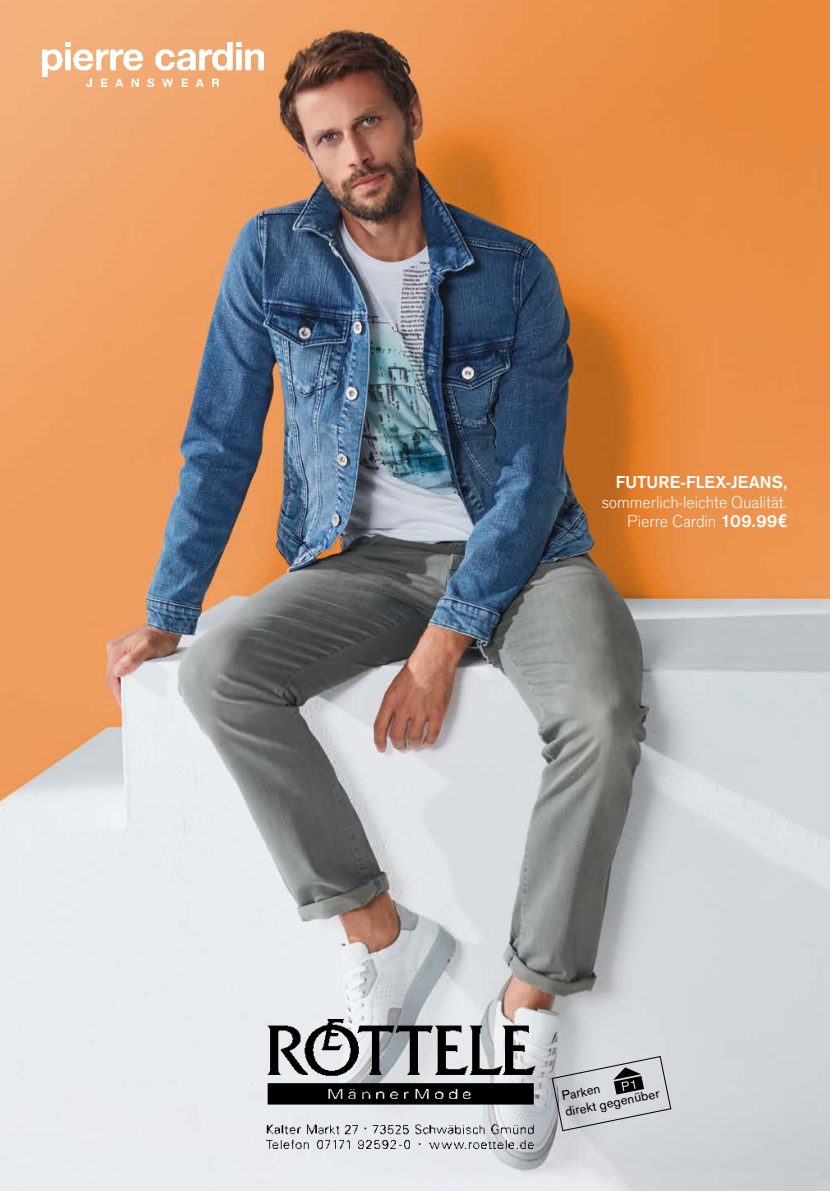
<style>
.page{position:relative;width:830px;height:1191px;background:#fff}
.page>*{position:absolute;margin:0;border:0;box-sizing:border-box;transform-origin:0 0}
.t1{font:18px/19.5px "Accius TCE Ligh";letter-spacing:-.005em;color:#fff;text-align:right}
.t2{font:500 18px "Accius TCE";letter-spacing:.01em;color:#fff}
.t3{font:13.65px/16.6px "Accius TCE";color:#000}
.s1{font-family:"Accius TCE";font-weight:500}
.s2{font-family:"Futura Std";font-weight:800;font-size:16.5px}
</style>
<div class="page">
<img style="left:0;top:0;width:829px;height:1191px">
<img style="left:43px;top:43px;width:220px;height:44px">
<img style="left:267px;top:1019px;width:272px;height:129px">
<svg style="left:550px;top:1055px;width:121px;height:76px;background:#bbbfc2"></svg>
<p class="t2" style="left:615px;top:472px;width:173px">FUTURE-FLEX-JEANS,</p>
<p class="t1" style="left:601px;top:492px;width:187px">sommerlich-leichte Qualität.<br>Pierre Cardin <span class="s1">109.99</span><span class="s2">€</span></p>
<p class="t3" style="left:559px;top:1088px;width:98px;rotate:-12deg">Parken<br>direkt gegenüber</p>
</div>
